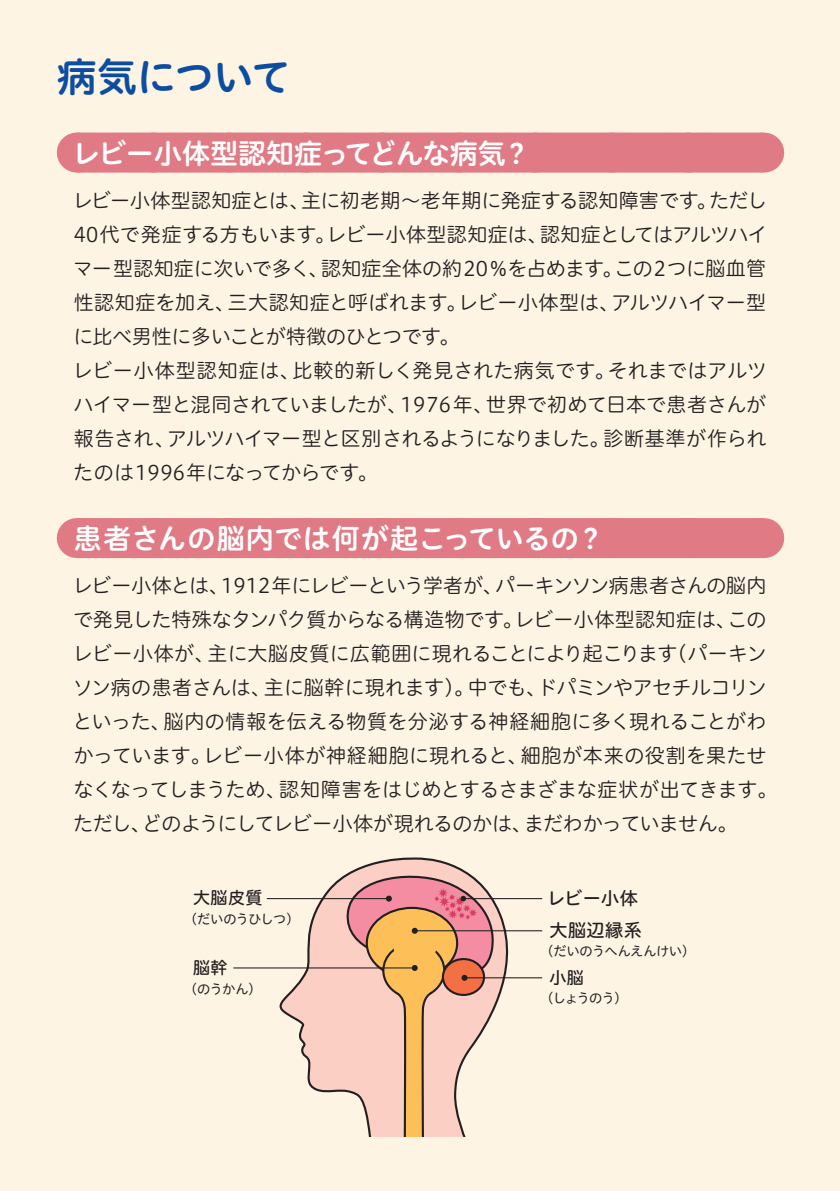
<style>
.page{position:relative;width:840px;height:1191px;background:#fff}
.page>*{position:absolute;margin:0;border:0;box-sizing:border-box;transform-origin:0 0}
.t1{font:40px "Hiragino UD Sans R Std W6";letter-spacing:-.04em;color:#0d4da1}
.t2{font:28px "Hiragino UD Sans R Std W6";color:#fff}
.t3{font:20px/34px "Hiragino UD Sans R Std W3";letter-spacing:-.01em;color:#231f20}
.t4{font:18.2px "Hiragino UD Sans R Std W5";letter-spacing:.025em;color:#231f20}
.t5{font:17px "Hiragino UD Sans R Std W5";letter-spacing:.025em;color:#231f20}
.t6{font:13.2px "Hiragino UD Sans R Std W4";letter-spacing:-.05em;color:#231f20}
.t7{font:13.2px "Hiragino UD Sans R Std W4";letter-spacing:-.025em;color:#231f20}
</style>
<div class="page">
<div style="left:0;top:0;width:839px;height:1191px;background:#fef4e4"></div>
<div style="left:77px;top:133px;width:685px;height:40px;background:#e07b86"></div>
<svg style="left:153px;top:172px;width:571px;height:1px"></svg>
<hr style="left:762px;top:133px;width:1px;height:40px;background:#e07b86">
<div style="left:77px;top:518px;width:685px;height:40px;background:#e07b86"></div>
<hr style="left:762px;top:518px;width:1px;height:40px;background:#e07b86">
<svg style="left:277px;top:857px;width:232px;height:236px"></svg>
<hr style="left:464px;top:977px;width:78px;height:1px;background:#231f20">
<hr style="left:414px;top:930px;width:128px;height:1px;background:#231f20">
<hr style="left:267px;top:898px;width:121px;height:1px;background:#231f20">
<hr style="left:233px;top:967px;width:181px;height:1px;background:#231f20">
<hr style="left:463px;top:898px;width:79px;height:1px;background:#231f20">
<svg style="left:344px;top:869px;width:151px;height:267px;background:#e9b69e"></svg>
<h1 class="t1" style="left:57px;top:46px;width:236px">病気について</h1>
<h2 class="t2" style="left:72px;top:132px;width:459px">レビー小体型認知症ってどんな病気？</h2>
<p class="t3" style="left:73px;top:182px;width:696px">レビー小体型認知症とは、主に初老期～老年期に発症する認知障害です。ただし40代で発症する方もいます。レビー小体型認知症は、認知症としてはアルツハイマー型認知症に次いで多く、認知症全体の約20％を占めます。この2つに脳血管性認知症を加え、三大認知症と呼ばれます。レビー小体型は、アルツハイマー型に比べ男性に多いことが特徴のひとつです。<br>レビー小体型認知症は、比較的新しく発見された病気です。それまではアルツハイマー型と混同されていましたが、1976年、世界で初めて日本で患者さんが報告され、アルツハイマー型と区別されるようになりました。診断基準が作られたのは1996年になってからです。</p>
<h2 class="t2" style="left:74px;top:517px;width:532px">患者さんの脳内では何が起こっているの？</h2>
<p class="t3" style="left:72px;top:567px;width:706px">レビー小体とは、1912年にレビーという学者が、パーキンソン病患者さんの脳内で発見した特殊なタンパク質からなる構造物です。レビー小体型認知症は、このレビー小体が、主に大脳皮質に広範囲に現れることにより起こります（パーキンソン病の患者さんは、主に脳幹に現れます）。中でも、ドパミンやアセチルコリンといった、脳内の情報を伝える物質を分泌する神経細胞に多く現れることがわかっています。レビー小体が神経細胞に現れると、細胞が本来の役割を果たせなくなってしまうため、認知障害をはじめとするさまざまな症状が出てきます。ただし、どのようにしてレビー小体が現れるのかは、まだわかっていません。</p>
<p class="t5" style="left:193px;top:885px;width:71px">大脳皮質</p>
<p class="t6" style="left:184px;top:908px;width:117px">（だいのうひしつ）</p>
<p class="t5" style="left:193px;top:955px;width:36px">脳幹</p>
<p class="t6" style="left:184px;top:978px;width:79px">（のうかん）</p>
<p class="t4" style="left:546px;top:884px;width:92px">レビー小体</p>
<p class="t4" style="left:549px;top:916px;width:94px">大脳辺縁系</p>
<p class="t7" style="left:540px;top:941px;width:157px">（だいのうへんえんけい）</p>
<p class="t5" style="left:549px;top:964px;width:36px">小脳</p>
<p class="t6" style="left:540px;top:988px;width:89px">（しょうのう）</p>
</div>
